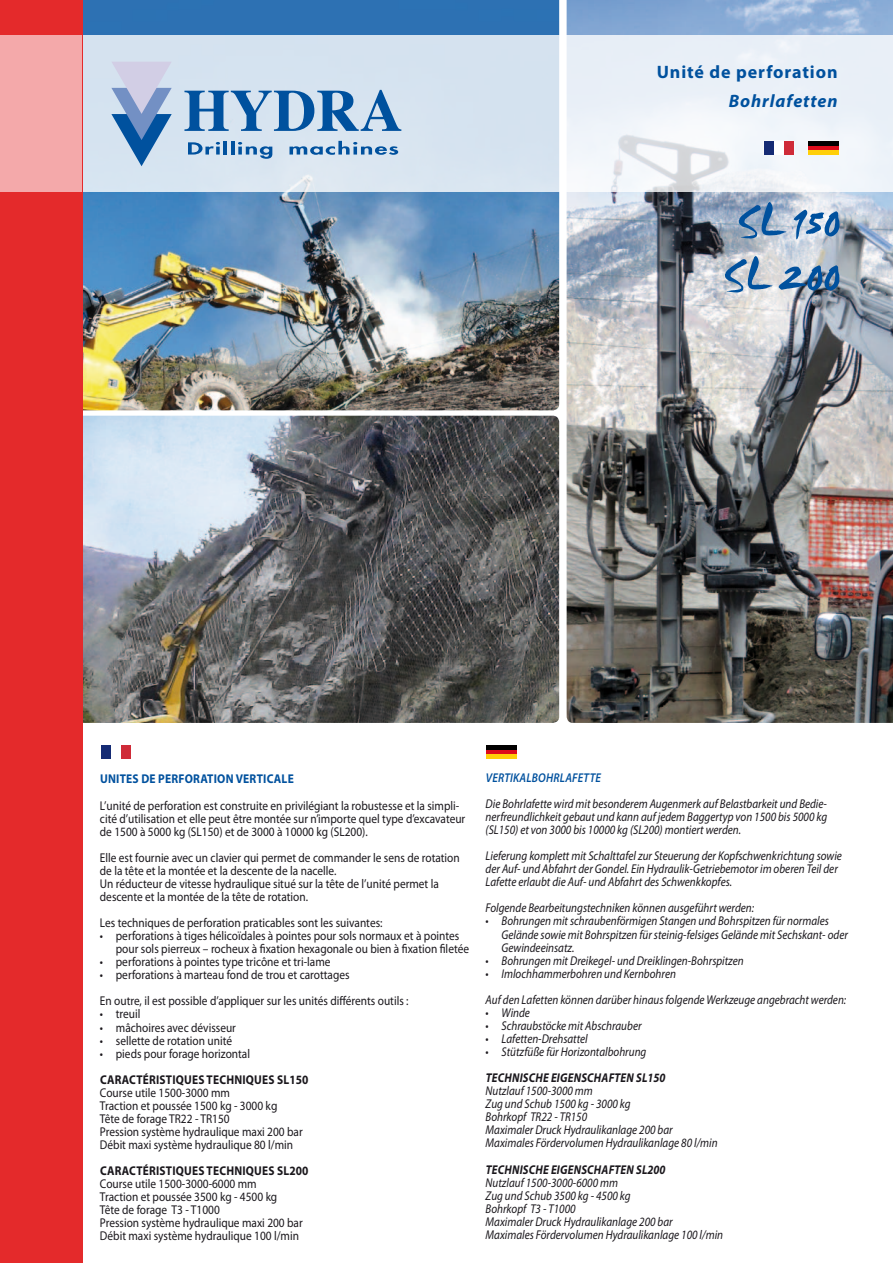
<style>
.page{position:relative;width:893px;height:1263px;background:#fff}
.page>*{position:absolute;margin:0;border:0;box-sizing:border-box;transform-origin:0 0}
.t1{font:700 18px "Myriad Pro";letter-spacing:.05em;color:#00519e}
.t2{font:italic 700 18px "Myriad Pro";letter-spacing:.05em;color:#00519e}
.t3{font:12.75px/13px "Myriad Pro";color:#1a171c;scale:.89 1}
.t4{font:italic 12.75px/13px "Myriad Pro";color:#1a171c;scale:.87 1}
.t5{font:700 12.75px "Myriad Pro";letter-spacing:.02em;color:#1a171c;scale:.89 1}
.t6{font:italic 700 12.75px "Myriad Pro";letter-spacing:.02em;color:#1a171c;scale:.87 1}
.t7{font:700 12.75px "Myriad Pro";letter-spacing:.02em;color:#00519e;scale:.9 1}
.t8{font:italic 600 12.75px "Myriad Pro";letter-spacing:.02em;color:#00519e;scale:.87 1}
</style>
<div class="page">
<img style="left:567px;top:0;width:326px;height:723px">
<img style="left:82px;top:416px;width:477px;height:307px">
<img style="left:82px;top:0;width:477px;height:410px">
<svg style="left:82px;top:36px;width:811px;height:156px;fill:#dbe6f1"></svg>
<div style="left:0;top:0;width:82px;height:1263px;background:#e42a2b"></div>
<svg style="left:184px;top:90px;width:217px;height:41px;background:#7ea7ce"></svg>
<svg style="left:111px;top:62px;width:61px;height:104px;background:#9ab3d5"></svg>
<svg style="left:188px;top:142px;width:32px;height:13px"></svg>
<hr style="left:224px;top:141px;width:3px;height:14px;background:#00519e">
<hr style="left:231px;top:141px;width:3px;height:14px;background:#00519e">
<svg style="left:238px;top:142px;width:34px;height:17px"></svg>
<svg style="left:289px;top:141px;width:109px;height:14px;background:#91b4d5"></svg>
<svg style="left:725px;top:256px;width:114px;height:36px;background:#90a9c2"></svg>
<svg style="left:739px;top:202px;width:100px;height:37px;background:#8ca9c8"></svg>
<div style="left:0;top:36px;width:82px;height:156px;background:#f4a9aa"></div>
<div style="left:101px;top:745px;width:10px;height:14px;background:#152b74"></div>
<div style="left:121px;top:745px;width:10px;height:14px;background:#cf2b38"></div>
<div style="left:486px;top:745px;width:30px;height:14px;background:#010000"></div>
<div style="left:486px;top:750px;width:30px;height:9px;background:#dd0c1b"></div>
<div style="left:486px;top:754px;width:30px;height:5px;background:#ffcf09"></div>
<div style="left:763px;top:141px;width:31px;height:14px;background:#fff;border:1px solid #fff"></div>
<div style="left:764px;top:141px;width:10px;height:13px;background:#152b74"></div>
<div style="left:784px;top:141px;width:10px;height:13px;background:#cf2b38"></div>
<svg style="left:808px;top:141px;width:31px;height:14px"></svg>
<div style="left:808px;top:141px;width:30px;height:13px;background:#010000"></div>
<div style="left:808px;top:146px;width:30px;height:8px;background:#dd0c1b"></div>
<hr style="left:808px;top:150px;width:30px;height:4px;background:#ffcf09">
<h1 class="t1" style="left:657px;top:61px;width:182px">UNITÉ DE PERFORATION</h1>
<h1 class="t2" style="left:729px;top:89px;width:110px">BOHRLAFETTEN</h1>
<p class="t7" style="left:100px;top:770px;width:217px">UNITES DE PERFORATION VERTICALE</p>
<p class="t3" style="left:100px;top:798px;width:412px">L’unité de perforation est construite en privilégiant la robustesse et la simpli&shy;cité d’utilisation et elle peut être montée sur n’importe quel type d’excavateur de 1500 à 5000 kg (SL150) et de 3000 à 10000 kg (SL200).</p>
<p class="t3" style="left:100px;top:851px;width:406px">Elle est fournie avec un clavier qui permet de commander le sens de rotation de la tête et la montée et la descente de la nacelle.<br>Un réducteur de vitesse hydraulique situé sur la tête de l’unité permet la descente et la montée de la tête de rotation.</p>
<p class="t3" style="left:100px;top:916px;width:319px">Les techniques de perforation praticables sont les suivantes:</p>
<p class="t3" style="left:116px;top:929px;width:398px;text-indent:-16px">• perforations à tiges hélicoïdales à pointes pour sols normaux et à pointes pour sols pierreux – rocheux à fixation hexagonale ou bien à fixation filetée</p>
<p class="t3" style="left:100px;top:955px;width:261px">• perforations à pointes type tricône et tri-lame</p>
<p class="t3" style="left:100px;top:962px;width:348px;line-height:26.1px">• perforations à marteau fond de trou et carottages<br>En outre, il est possible d’appliquer sur les unités différents outils :</p>
<p class="t3" style="left:100px;top:1007px;width:47px">• treuil</p>
<p class="t3" style="left:100px;top:1020px;width:154px">• mâchoires avec dévisseur</p>
<p class="t3" style="left:100px;top:1033px;width:150px">• sellette de rotation unité</p>
<p class="t3" style="left:100px;top:1046px;width:170px">• pieds pour forage horizontal</p>
<p class="t5" style="left:100px;top:1071px;width:17px">CARACT</p>
<p class="t5" style="left:143px;top:1071px;width:14px">ÉRISTI</p>
<p class="t5" style="left:176px;top:1071px;width:18px">QUES</p>
<p class="t5" style="left:207px;top:1071px;width:62px">TECHNIQUES</p>
<p class="t5" style="left:277px;top:1071px;width:37px">SL150</p>
<p class="t3" style="left:100px;top:1086px;width:229px">Course utile 1500-3000 mm<br>Traction et poussée 1500 kg - 3000 kg<br>Tête de forage TR22 - TR150<br>Pression système hydraulique maxi 200 bar Débit maxi système hydraulique 80 l/min</p>
<p class="t5" style="left:100px;top:1162px;width:17px">CARACT</p>
<p class="t5" style="left:143px;top:1162px;width:14px">ÉRISTI</p>
<p class="t5" style="left:176px;top:1162px;width:18px">QUES</p>
<p class="t5" style="left:207px;top:1162px;width:62px">TECHNIQUES</p>
<p class="t5" style="left:277px;top:1162px;width:37px">SL200</p>
<p class="t3" style="left:100px;top:1177px;width:229px">Course utile 1500-3000-6000 mm<br>Traction et poussée 3500 kg - 4500 kg<br>Tête de forage T3 - T1000<br>Pression système hydraulique maxi 200 bar Débit maxi système hydraulique 100 l/min</p>
<p class="t8" style="left:486px;top:769px;width:134px">VERTIKALBOHRLAFETTE</p>
<p class="t4" style="left:486px;top:797px;width:394px;text-align:justify">Die Bohrlafette wird mit besonderem Augenmerk auf Belastbarkeit und Bedie&shy;nerfreundlichkeit gebaut und kann auf jedem Baggertyp von 1500 bis 5000 kg (SL150) et von 3000 bis 10000 kg (SL200) montiert werden.</p>
<p class="t4" style="left:486px;top:849px;width:411px">Lieferung komplett mit Schalttafel zur Steuerung der Kopfschwenkrichtung sowie der Auf- und Abfahrt der Gondel. Ein Hydraulik-Getriebemotor im oberen Teil der<br>Lafette erlaubt die Auf- und Abfahrt des Schwenkkopfes.</p>
<p class="t4" style="left:486px;top:901px;width:310px">Folgende Bearbeitungstechniken können ausgeführt werden:</p>
<p class="t4" style="left:502px;top:914px;width:400px;text-indent:-16px">• Bohrungen mit schraubenförmigen Stangen und Bohrspitzen für normales<br>Gelände sowie mit Bohrspitzen für steinig-felsiges Gelände mit Sechskant- oder<br>Gewindeeinsatz.</p>
<p class="t4" style="left:486px;top:954px;width:298px">• Bohrungen mit Dreikegel- und Dreiklingen-Bohrspitzen</p>
<p class="t4" style="left:486px;top:960px;width:416px;line-height:26.1px">• Imlochhammerbohren und Kernbohren<br>Auf den Lafetten können darüber hinaus folgende Werkzeuge angebracht werden:</p>
<p class="t4" style="left:486px;top:1006px;width:52px">• Winde</p>
<p class="t4" style="left:486px;top:1019px;width:181px">• Schraubstöcke mit Abschrauber</p>
<p class="t4" style="left:486px;top:1032px;width:119px">• Lafetten-Drehsattel</p>
<p class="t4" style="left:486px;top:1045px;width:186px">• Stützfüße für Horizontalbohrung</p>
<p class="t6" style="left:486px;top:1069px;width:208px">TECHNISCHE EIGENSCHAFTEN SL150</p>
<p class="t4" style="left:486px;top:1084px;width:268px">Nutzlauf 1500-3000 mm<br>Zug und Schub 1500 kg - 3000 kg<br>Bohrkopf TR22 - TR150<br>Maximaler Druck Hydraulikanlage 200 bar Maximales Fördervolumen Hydraulikanlage 80 l/min</p>
<p class="t6" style="left:486px;top:1161px;width:208px">TECHNISCHE EIGENSCHAFTEN SL200</p>
<p class="t4" style="left:486px;top:1175px;width:275px">Nutzlauf 1500-3000-6000 mm<br>Zug und Schub 3500 kg - 4500 kg<br>Bohrkopf T3 - T1000<br>Maximaler Druck Hydraulikanlage 200 bar Maximales Fördervolumen Hydraulikanlage 100 l/min</p>
</div>
